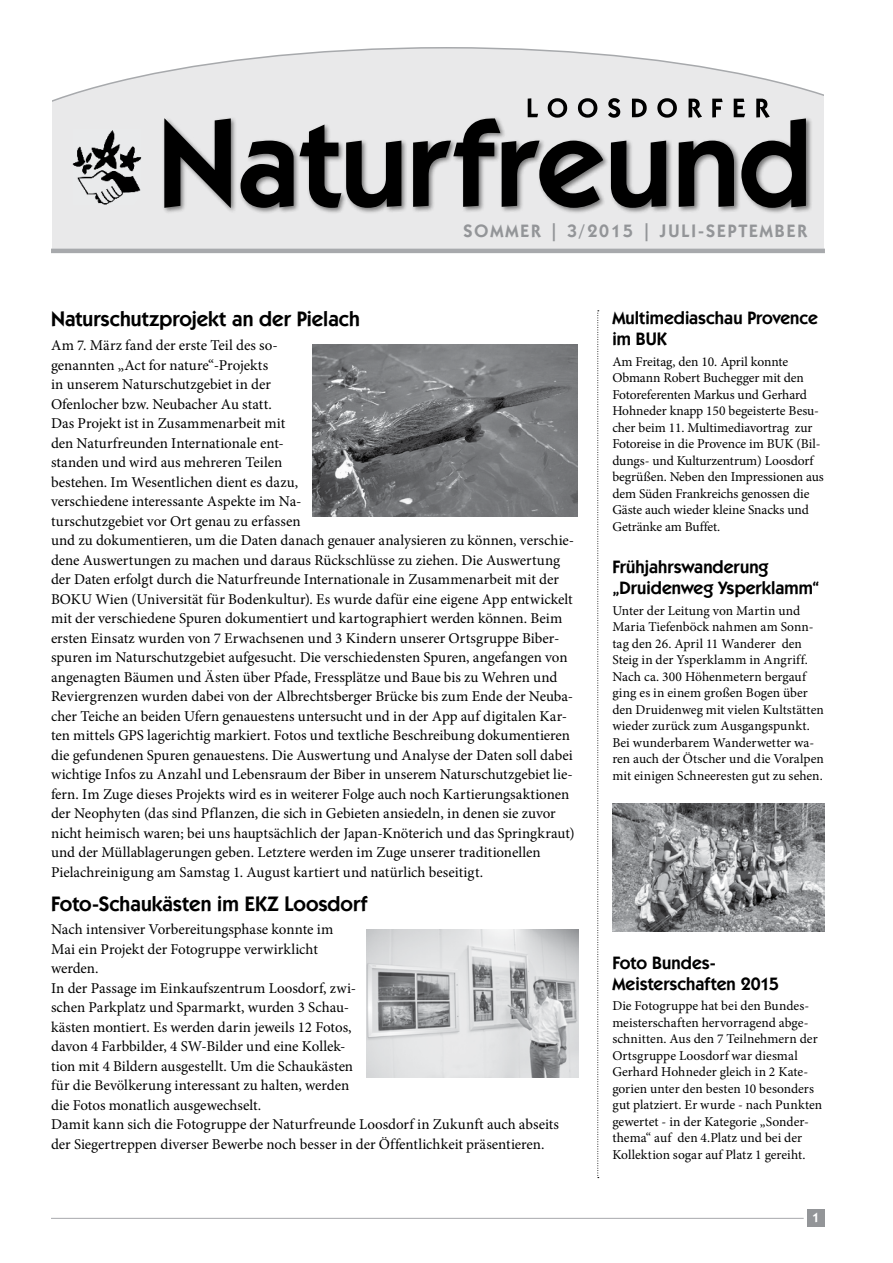
<style>
.page{position:relative;width:893px;height:1263px;background:#fff}
.page>*{position:absolute;margin:0;border:0;box-sizing:border-box;transform-origin:0 0}
.t1{font:600 21px "Kabel IT Cby BT";color:#000}
.t2{font:600 18px/21px "Kabel IT Cby BT";letter-spacing:.005em;color:#000}
.t3{font:600 18px "Kabel IT Cby BT";letter-spacing:.11em;color:#939598}
.t4{font:15px/19.5px "Minion Pro";letter-spacing:-.005em;color:#000}
.t5{font:13.5px/16.5px "Minion Pro";color:#000}
.t6{font:600 13.5px "Kabel IT Cby BT";color:#fff}
</style>
<div class="page">
<svg style="left:51px;top:47px;width:774px;height:202px;background:#ebebec"></svg>
<svg style="left:528px;top:98px;width:242px;height:18px;background:#9f9fa0"></svg>
<hr style="left:51px;top:249px;width:774px;height:4px;background:#a7a9ac">
<div style="left:162px;top:116px;width:650px;height:98px;background:#000;opacity:.5"></div>
<svg style="left:164px;top:118px;width:642px;height:90px;background:#808081"></svg>
<svg style="left:66px;top:129px;width:84px;height:77px"></svg>
<img style="left:72px;top:129px;width:69px;height:76px">
<hr style="left:51px;top:1218px;width:753px;height:1px;background:#a7a9ac">
<div style="left:808px;top:1210px;width:17px;height:17px;background:#939598"></div>
<svg style="left:597px;top:310px;width:2px;height:868px"></svg>
<img style="left:366px;top:929px;width:213px;height:149px">
<img style="left:612px;top:804px;width:213px;height:127px">
<img style="left:312px;top:344px;width:265px;height:173px">
<p class="t3" style="left:464px;top:220px;width:345px">SOMMER | 3/2015 | JULI-SEPTEMBER</p>
<h1 class="t1" style="left:51px;top:306px;width:310px">Naturschutzprojekt an der Pielach</h1>
<p class="t4" style="left:51px;top:336px;width:525px">Am 7. März fand der erste Teil des so-<br>genannten „Act for nature“-Projekts<br>in unserem Naturschutzgebiet in der<br>Ofenlocher bzw. Neubacher Au statt.<br>Das Projekt ist in Zusammenarbeit mit<br>den Naturfreunden Internationale ent-<br>standen und wird aus mehreren Teilen<br>bestehen. Im Wesentlichen dient es dazu,<br>verschiedene interessante Aspekte im Na-<br>turschutzgebiet vor Ort genau zu erfassen<br>und zu dokumentieren, um die Daten danach genauer analysieren zu können, verschie&shy;dene Auswertungen zu machen und daraus Rückschlüsse zu ziehen. Die Auswertung der Daten erfolgt durch die Naturfreunde Internationale in Zusammenarbeit mit der BOKU Wien (Universität für Bodenkultur). Es wurde dafür eine eigene App entwickelt mit der verschiedene Spuren dokumentiert und kartographiert werden können. Beim ersten Einsatz wurden von 7 Erwachsenen und 3 Kindern unserer Ortsgruppe Biber&shy;spuren im Naturschutzgebiet aufgesucht. Die verschiedensten Spuren, angefangen von angenagten Bäumen und Ästen über Pfade, Fressplätze und Baue bis zu Wehren und Reviergrenzen wurden dabei von der Albrechtsberger Brücke bis zum Ende der Neuba&shy;cher Teiche an beiden Ufern genauestens untersucht und in der App auf digitalen Kar&shy;ten mittels GPS lagerichtig markiert. Fotos und textliche Beschreibung dokumentieren die gefundenen Spuren genauestens. Die Auswertung und Analyse der Daten soll dabei wichtige Infos zu Anzahl und Lebensraum der Biber in unserem Naturschutzgebiet lie&shy;fern. Im Zuge dieses Projekts wird es in weiterer Folge auch noch Kartierungsaktionen der Neophyten (das sind Pflanzen, die sich in Gebieten ansiedeln, in denen sie zuvor nicht heimisch waren; bei uns hauptsächlich der Japan-Knöterich und das Springkraut) und der Müllablagerungen geben. Letztere werden im Zuge unserer traditionellen Pielachreinigung am Samstag 1. August kartiert und natürlich beseitigt.</p>
<h1 class="t1" style="left:51px;top:890px;width:318px">Foto-Schaukästen im EKZ Loosdorf</h1>
<p class="t4" style="left:51px;top:920px;width:510px">Nach intensiver Vorbereitungsphase konnte im<br>Mai ein Projekt der Fotogruppe verwirklicht<br>werden.<br>In der Passage im Einkaufszentrum Loosdorf, zwi-<br>schen Parkplatz und Sparmarkt, wurden 3 Schau-<br>kästen montiert. Es werden darin jeweils 12 Fotos,<br>davon 4 Farbbilder, 4 SW-Bilder und eine Kollek-<br>tion mit 4 Bildern ausgestellt. Um die Schaukästen<br>für die Bevölkerung interessant zu halten, werden<br>die Fotos monatlich ausgewechselt.<br>Damit kann sich die Fotogruppe der Naturfreunde Loosdorf in Zukunft auch abseits der Siegertreppen diverser Bewerbe noch besser in der Öffentlichkeit präsentieren.</p>
<p class="t2" style="left:612px;top:307px;width:207px">Multimediaschau Provence im BUK</p>
<p class="t5" style="left:612px;top:353px;width:213px">Am Freitag, den 10. April konnte Obmann Robert Buchegger mit den Fotoreferenten Markus und Gerhard Hohneder knapp 150 begeisterte Besu&shy;cher beim 11. Multimediavortrag zur Fotoreise in die Provence im BUK (Bil&shy;dungs- und Kulturzentrum) Loosdorf begrüßen. Neben den Impressionen aus dem Süden Frankreichs genossen die Gäste auch wieder kleine Snacks und Getränke am Buffet.</p>
<p class="t2" style="left:612px;top:556px;width:209px">Frühjahrswanderung „Druidenweg Ysperklamm“</p>
<p class="t5" style="left:612px;top:602px;width:213px">Unter der Leitung von Martin und Maria Tiefenböck nahmen am Sonn&shy;tag den 26. April 11 Wanderer den Steig in der Ysperklamm in Angriff.<br>Nach ca. 300 Höhenmetern bergauf ging es in einem großen Bogen über den Druidenweg mit vielen Kultstätten wieder zurück zum Ausgangspunkt.<br>Bei wunderbarem Wanderwetter wa&shy;ren auch der Ötscher und die Voralpen mit einigen Schneeresten gut zu sehen.</p>
<p class="t2" style="left:612px;top:952px;width:168px">Foto Bundes-<br>Meisterschaften 2015</p>
<p class="t5" style="left:612px;top:998px;width:211px">Die Fotogruppe hat bei den Bundes&shy;meisterschaften hervorragend abge&shy;schnitten. Aus den 7 Teilnehmern der Ortsgruppe Loosdorf war diesmal Gerhard Hohneder gleich in 2 Kate&shy;gorien unter den besten 10 besonders gut platziert. Er wurde - nach Punkten gewertet - in der Kategorie „Sonder&shy;thema“ auf den 4.Platz und bei der Kollektion sogar auf Platz 1 gereiht.</p>
<p class="t6" style="left:812px;top:1209px;width:9px">1</p>
</div>
